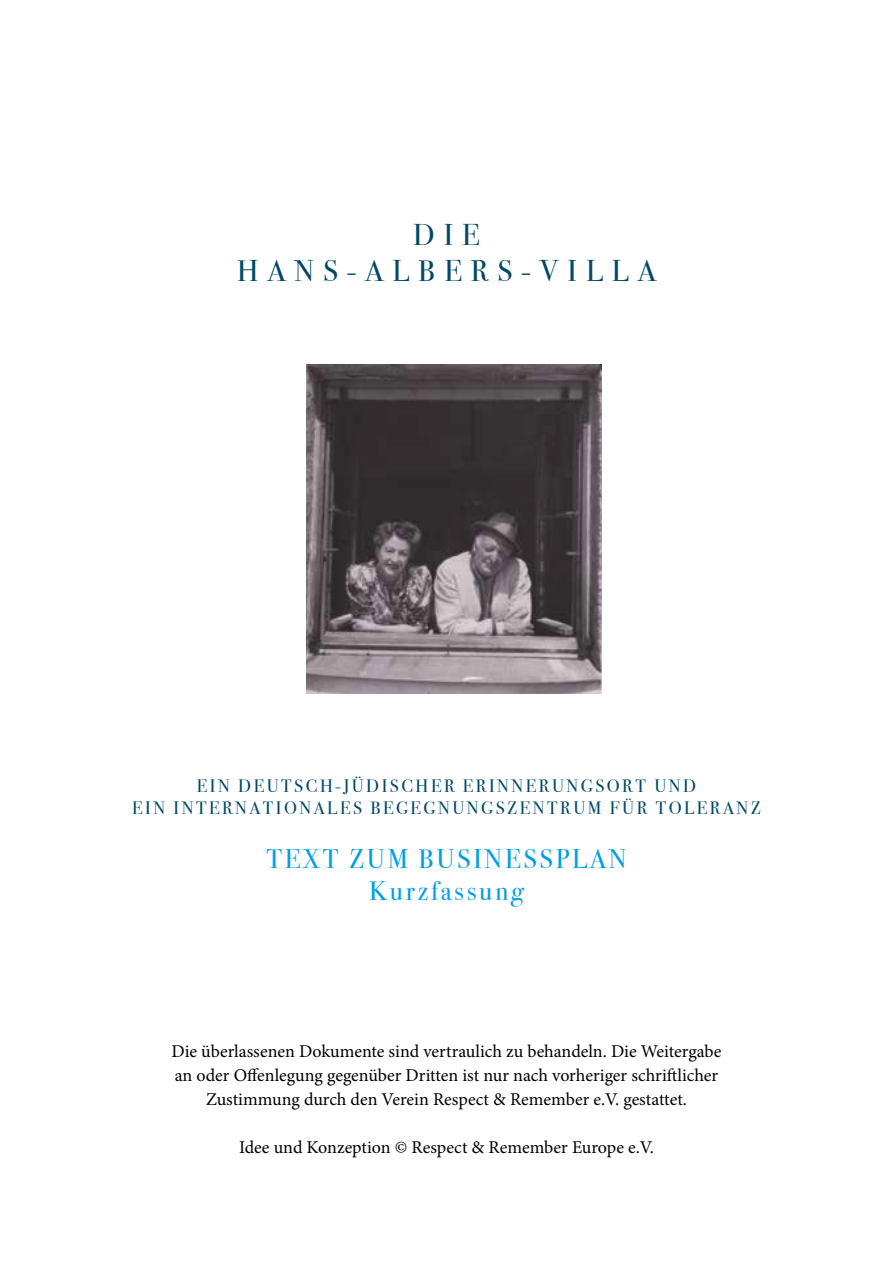
<style>
.page{position:relative;width:893px;height:1263px;background:#fff}
.page>*{position:absolute;margin:0;border:0;box-sizing:border-box;transform-origin:0 0}
.t1{font:30px/36px "Bodoni Svty Two ITCTT";letter-spacing:.3em;color:#004867;text-align:center}
.t2{font:27px/32.4px "Bodoni Svty Two ITCTT";letter-spacing:.1em;color:#009fe3;text-align:center}
.t3{font:18px/24px "Minion Pro";color:#000;text-align:center}
.t4{font:18px/21.6px "Bodoni Svty Two ITCTT";letter-spacing:.14em;color:#004867;text-align:center}
</style>
<div class="page">
<img style="left:306px;top:365px;width:296px;height:328px">
<h1 class="t1" style="left:237px;top:214px;width:420px">DIE<br>HANS-ALBERS-VILLA</h1>
<p class="t4" style="left:132px;top:773px;width:630px">EIN DEUTSCH-JÜDISCHER ERINNERUNGSORT UND<br>EIN INTERNATIONALES BEGEGNUNGSZENTRUM FÜR TOLERANZ</p>
<h2 class="t2" style="left:266px;top:840px;width:362px">TEXT ZUM BUSINESSPLAN<br>Kurzfassung</h2>
<p class="t3" style="left:171px;top:1039px;width:551px">Die überlassenen Dokumente sind vertraulich zu behandeln. Die Weitergabe an oder Offenlegung gegenüber Dritten ist nur nach vorheriger schriftlicher<br>Zustimmung durch den Verein Respect &amp; Remember e.V. gestattet.</p>
<p class="t3" style="left:239px;top:1135px;width:416px">Idee und Konzeption © Respect &amp; Remember Europe e.V.</p>
</div>
